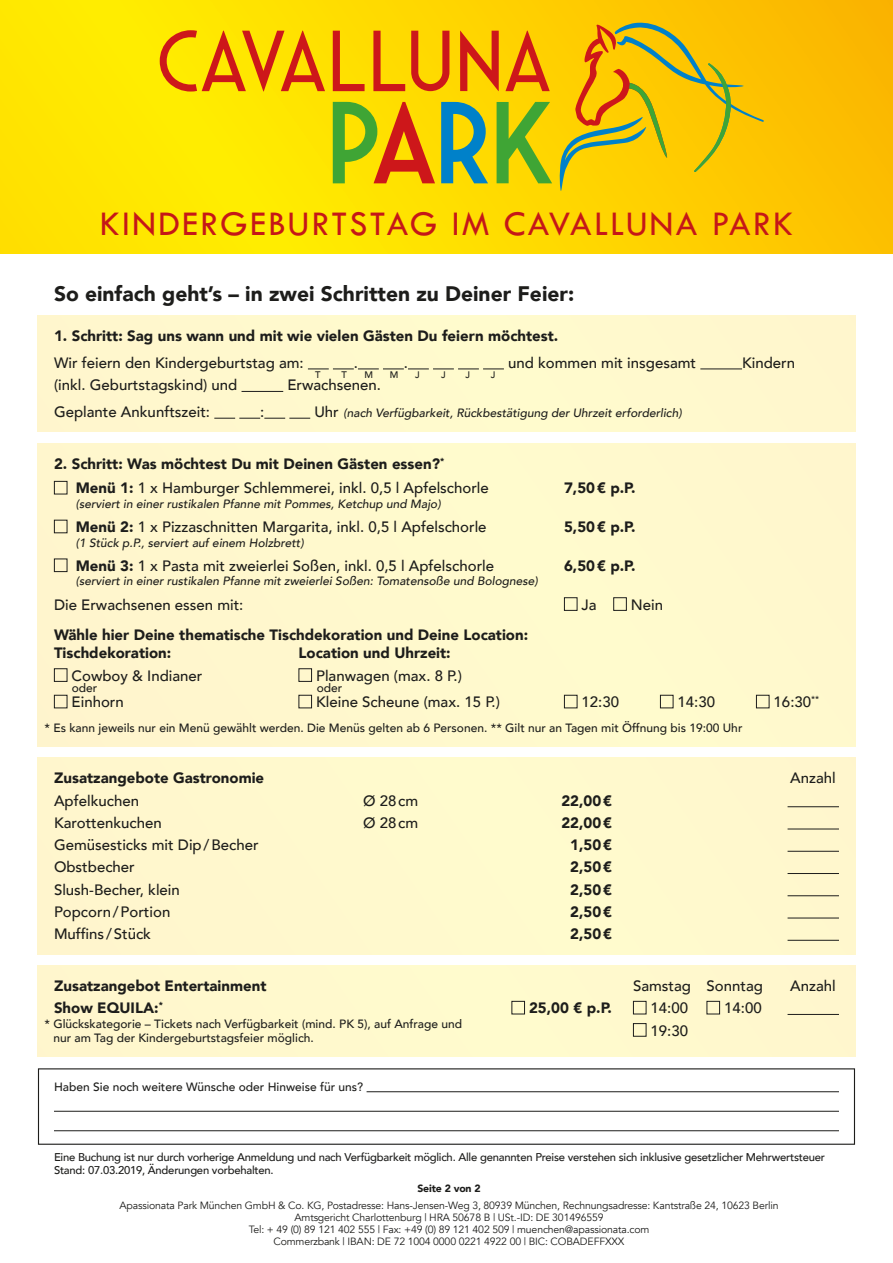
<style>
.page{position:relative;width:893px;height:1263px;background:#fff}
.page>*{position:absolute;margin:0;border:0;box-sizing:border-box;transform-origin:0 0}
.t1{font:500 36px "Tw Cen";letter-spacing:.06em;color:#c51718}
.t2{font:900 21px "Avenir";color:#1d1d1b}
.t3{font:500 15px "Avenir";color:#1d1d1b}
.t4{font:900 15px/24.5px "Avenir";color:#1d1d1b}
.t5{font:500 12px/13.5px "Avenir";color:#1d1d1b}
.t6{font:italic 500 12px "Avenir";color:#1d1d1b}
.t7{font:500 11.25px/13.5px "Avenir";letter-spacing:-.02em;color:#1d1d1b}
.t8{font:10.5px/12px "Avenir";letter-spacing:-.015em;color:#1d1d1b;text-align:center}
.t9{font:900 10.5px "Avenir";letter-spacing:-.015em;color:#1d1d1b}
.t10{font:500 9.45px "Avenir";color:#1d1d1b}
.s1{font-style:normal;font-size:15px}
.s2{font-weight:500}
.s3{font-weight:900}
</style>
<div class="page">
<svg style="left:0;top:0;width:893px;height:253px;background:#fed900"></svg>
<svg style="left:160px;top:30px;width:390px;height:62px;background:#efa008"></svg>
<svg style="left:333px;top:102px;width:102px;height:81px;background:#c5a212"></svg>
<svg style="left:441px;top:102px;width:47px;height:81px;background:#67a577"></svg>
<svg style="left:497px;top:102px;width:55px;height:81px;background:#9fbd1a"></svg>
<svg style="left:559px;top:20px;width:205px;height:171px;background:#e7bd0e"></svg>
<div style="left:38px;top:315px;width:817px;height:117px;background:#fff9cd"></div>
<div style="left:38px;top:443px;width:817px;height:303px;background:#fff9cd"></div>
<div style="left:38px;top:758px;width:817px;height:196px;background:#fff9cd"></div>
<div style="left:38px;top:965px;width:817px;height:92px;background:#fff9cd"></div>
<svg style="left:308px;top:369px;width:196px;height:1px"></svg>
<hr style="left:700px;top:369px;width:42px;height:1px;background:#1d1d1b">
<hr style="left:242px;top:391px;width:41px;height:1px;background:#1d1d1b">
<svg style="left:214px;top:418px;width:96px;height:1px"></svg>
<div style="left:54px;top:481px;width:13px;height:13px;border:1px solid #1d1d1b"></div>
<div style="left:54px;top:520px;width:13px;height:13px;border:1px solid #1d1d1b"></div>
<div style="left:54px;top:558px;width:13px;height:14px;border:1px solid #1d1d1b"></div>
<div style="left:564px;top:597px;width:13px;height:14px;border:1px solid #1d1d1b"></div>
<div style="left:613px;top:597px;width:14px;height:14px;border:1px solid #1d1d1b"></div>
<div style="left:54px;top:668px;width:13px;height:14px;border:1px solid #1d1d1b"></div>
<div style="left:298px;top:668px;width:14px;height:14px;border:1px solid #1d1d1b"></div>
<div style="left:54px;top:695px;width:13px;height:13px;border:1px solid #1d1d1b"></div>
<div style="left:298px;top:695px;width:14px;height:13px;border:1px solid #1d1d1b"></div>
<div style="left:564px;top:695px;width:13px;height:13px;border:1px solid #1d1d1b"></div>
<div style="left:660px;top:695px;width:13px;height:13px;border:1px solid #1d1d1b"></div>
<div style="left:756px;top:695px;width:13px;height:13px;border:1px solid #1d1d1b"></div>
<hr style="left:788px;top:806px;width:51px;height:1px;background:#1d1d1b">
<hr style="left:788px;top:829px;width:51px;height:1px;background:#1d1d1b">
<hr style="left:788px;top:851px;width:51px;height:1px;background:#1d1d1b">
<hr style="left:788px;top:873px;width:51px;height:1px;background:#1d1d1b">
<hr style="left:788px;top:895px;width:51px;height:1px;background:#1d1d1b">
<hr style="left:788px;top:918px;width:51px;height:1px;background:#1d1d1b">
<hr style="left:788px;top:940px;width:51px;height:1px;background:#1d1d1b">
<hr style="left:788px;top:1014px;width:51px;height:1px;background:#1d1d1b">
<div style="left:511px;top:1001px;width:14px;height:13px;border:1px solid #1d1d1b"></div>
<div style="left:633px;top:1001px;width:13px;height:13px;border:1px solid #1d1d1b"></div>
<div style="left:706px;top:1001px;width:14px;height:13px;border:1px solid #1d1d1b"></div>
<div style="left:633px;top:1023px;width:13px;height:14px;border:1px solid #1d1d1b"></div>
<div style="left:38px;top:1068px;width:817px;height:77px;border:1px solid #1d1d1b"></div>
<hr style="left:367px;top:1091px;width:472px;height:1px;background:#1d1d1b">
<hr style="left:54px;top:1111px;width:785px;height:1px;background:#1d1d1b">
<hr style="left:54px;top:1130px;width:785px;height:1px;background:#1d1d1b">
<h1 class="t1" style="left:100px;top:205px;width:694px">KINDERGEBURTSTAG IM CAVALLUNA PARK</h1>
<h2 class="t2" style="left:54px;top:275px;width:522px">So einfach geht’s – in zwei Schritten zu Deiner Feier:</h2>
<p class="t4" style="left:54px;top:323px;width:506px">1. Schritt: Sag uns wann und mit wie vielen Gästen Du feiern möchtest.</p>
<p class="t3" style="left:54px;top:350px;width:251px">Wir feiern den Kindergeburtstag am:</p>
<p class="t3" style="left:354px;top:350px;width:6px">.</p>
<p class="t3" style="left:404px;top:350px;width:6px">.</p>
<p class="t3" style="left:508px;top:350px;width:190px">und kommen mit insgesamt</p>
<p class="t3" style="left:742px;top:350px;width:55px">Kindern</p>
<p class="t3" style="left:54px;top:372px;width:185px">(inkl. Geburtstagskind) und</p>
<p class="t3" style="left:287px;top:372px;width:95px">Erwachsenen.</p>
<p class="t3" style="left:54px;top:399px;width:158px">Geplante Ankunftszeit:</p>
<p class="t3" style="left:260px;top:399px;width:6px">:</p>
<p class="t6" style="left:314px;top:406px;width:369px"><span class="s1">Uhr</span> (nach Verfügbarkeit, Rückbestätigung der Uhrzeit erforderlich)</p>
<p class="t10" style="left:315px;top:366px;width:7px">T</p>
<p class="t10" style="left:341px;top:366px;width:7px">T</p>
<p class="t10" style="left:365px;top:366px;width:10px">M</p>
<p class="t10" style="left:390px;top:366px;width:10px">M</p>
<p class="t10" style="left:415px;top:366px;width:6px">J</p>
<p class="t10" style="left:441px;top:366px;width:6px">J</p>
<p class="t10" style="left:465px;top:366px;width:6px">J</p>
<p class="t10" style="left:491px;top:366px;width:6px">J</p>
<p class="t4" style="left:76px;top:451px;width:415px;text-indent:-22px">2. Schritt: Was möchtest Du mit Deinen Gästen essen?<sup>*<br></sup>Menü 1: <span class="s2">1 x Hamburger Schlemmerei, inkl. 0,5 l Apfelschorle</span></p>
<p class="t4" style="left:564px;top:475px;width:73px">7,50€ p.P.</p>
<p class="t6" style="left:76px;top:496px;width:366px">(serviert in einer rustikalen Pfanne mit Pommes, Ketchup und Majo)</p>
<p class="t3" style="left:76px;top:514px;width:412px"><span class="s3">Menü 2:</span> 1 x Pizzaschnitten Margarita, inkl. 0,5 l Apfelschorle</p>
<p class="t4" style="left:564px;top:514px;width:73px">5,50€ p.P.</p>
<p class="t6" style="left:76px;top:535px;width:229px">(1 Stück p.P., serviert auf einem Holzbrett)</p>
<p class="t3" style="left:76px;top:553px;width:420px"><span class="s3">Menü 3:</span> 1 x Pasta mit zweierlei Soßen, inkl. 0,5 l Apfelschorle</p>
<p class="t4" style="left:564px;top:553px;width:73px">6,50€ p.P.</p>
<p class="t6" style="left:76px;top:574px;width:464px">(serviert in einer rustikalen Pfanne mit zweierlei Soßen: Tomatensoße und Bolognese)</p>
<p class="t3" style="left:54px;top:591px;width:191px">Die Erwachsenen essen mit:</p>
<p class="t3" style="left:582px;top:591px;width:17px">Ja</p>
<p class="t3" style="left:631px;top:591px;width:34px">Nein</p>
<p class="t4" style="left:54px;top:626px;width:476px;line-height:18px">Wähle hier Deine thematische Tischdekoration und Deine Location:<br>Tischdekoration:</p>
<p class="t4" style="left:299px;top:641px;width:154px">Location und Uhrzeit:</p>
<p class="t3" style="left:72px;top:662px;width:132px">Cowboy &amp; Indianer</p>
<p class="t3" style="left:316px;top:662px;width:147px">Planwagen (max. 8 P.)</p>
<p class="t3" style="left:72px;top:689px;width:54px">Einhorn</p>
<p class="t3" style="left:316px;top:689px;width:185px">Kleine Scheune (max. 15 P.)</p>
<p class="t3" style="left:582px;top:689px;width:39px">12:30</p>
<p class="t3" style="left:678px;top:689px;width:39px">14:30</p>
<p class="t3" style="left:774px;top:689px;width:47px">16:30<sup>**</sup></p>
<p class="t5" style="left:72px;top:681px;width:27px">oder</p>
<p class="t5" style="left:317px;top:681px;width:27px">oder</p>
<p class="t5" style="left:44px;top:720px;width:699px">* Es kann jeweils nur ein Menü gewählt werden. Die Menüs gelten ab 6 Personen. ** Gilt nur an Tagen mit Öffnung bis 19:00 Uhr</p>
<p class="t4" style="left:54px;top:765px;width:212px">Zusatzangebote Gastronomie</p>
<p class="t3" style="left:790px;top:765px;width:47px">Anzahl</p>
<p class="t3" style="left:54px;top:787px;width:87px">Apfelkuchen</p>
<p class="t3" style="left:363px;top:787px;width:57px">Ø 28cm</p>
<p class="t4" style="left:561px;top:788px;width:52px">22,00€</p>
<p class="t3" style="left:54px;top:810px;width:109px">Karottenkuchen</p>
<p class="t3" style="left:363px;top:810px;width:57px">Ø 28cm</p>
<p class="t4" style="left:561px;top:810px;width:52px">22,00€</p>
<p class="t3" style="left:54px;top:832px;width:206px">Gemüsesticks mit Dip/Becher</p>
<p class="t4" style="left:570px;top:832px;width:43px">1,50€</p>
<p class="t3" style="left:54px;top:854px;width:82px">Obstbecher</p>
<p class="t4" style="left:570px;top:854px;width:43px">2,50€</p>
<p class="t3" style="left:54px;top:876px;width:127px">Slush-Becher, klein</p>
<p class="t4" style="left:570px;top:877px;width:43px">2,50€</p>
<p class="t3" style="left:54px;top:899px;width:118px">Popcorn/Portion</p>
<p class="t4" style="left:570px;top:899px;width:43px">2,50€</p>
<p class="t3" style="left:54px;top:921px;width:99px">Muffins /Stück</p>
<p class="t4" style="left:570px;top:921px;width:43px">2,50€</p>
<p class="t4" style="left:54px;top:973px;width:214px">Zusatzangebot Entertainment</p>
<p class="t3" style="left:633px;top:973px;width:131px">Samstag Sonntag</p>
<p class="t3" style="left:790px;top:973px;width:47px">Anzahl</p>
<p class="t4" style="left:54px;top:995px;width:110px">Show EQUILA:<sup>*</sup></p>
<p class="t4" style="left:529px;top:995px;width:84px">25,00 € p.P.</p>
<p class="t3" style="left:651px;top:995px;width:39px">14:00</p>
<p class="t3" style="left:724px;top:995px;width:39px">14:00</p>
<p class="t3" style="left:651px;top:1017px;width:39px">19:30</p>
<p class="t5" style="left:53px;top:1017px;width:410px;text-indent:-9px">* Glückskategorie – Tickets nach Verfügbarkeit (mind. PK 5), auf Anfrage und nur am Tag der Kindergeburtstagsfeier möglich.</p>
<p class="t5" style="left:54px;top:1079px;width:311px">Haben Sie noch weitere Wünsche oder Hinweise für uns?</p>
<p class="t7" style="left:54px;top:1150px;width:772px">Eine Buchung ist nur durch vorherige Anmeldung und nach Verfügbarkeit möglich. Alle genannten Preise verstehen sich inklusive gesetzlicher Mehrwertsteuer<br>Stand: 07.03.2019, Änderungen vorbehalten.</p>
<p class="t9" style="left:417px;top:1180px;width:65px">Seite 2 von 2</p>
<p class="t8" style="left:120px;top:1199px;width:661px">Apassionata Park München GmbH &amp; Co. KG, Postadresse: Hans-Jensen-Weg 3, 80939 München, Rechnungsadresse: Kantstraße 24, 10623 Berlin Amtsgericht Charlottenburg | HRA 50678 B | USt.-ID: DE 301496559<br>Tel: + 49 (0) 89 121 402 555 | Fax: +49 (0) 89 121 402 509 | muenchen@apassionata.com<br>Commerzbank | IBAN: DE 72 1004 0000 0221 4922 00 | BIC: COBADEFFXXX</p>
</div>
